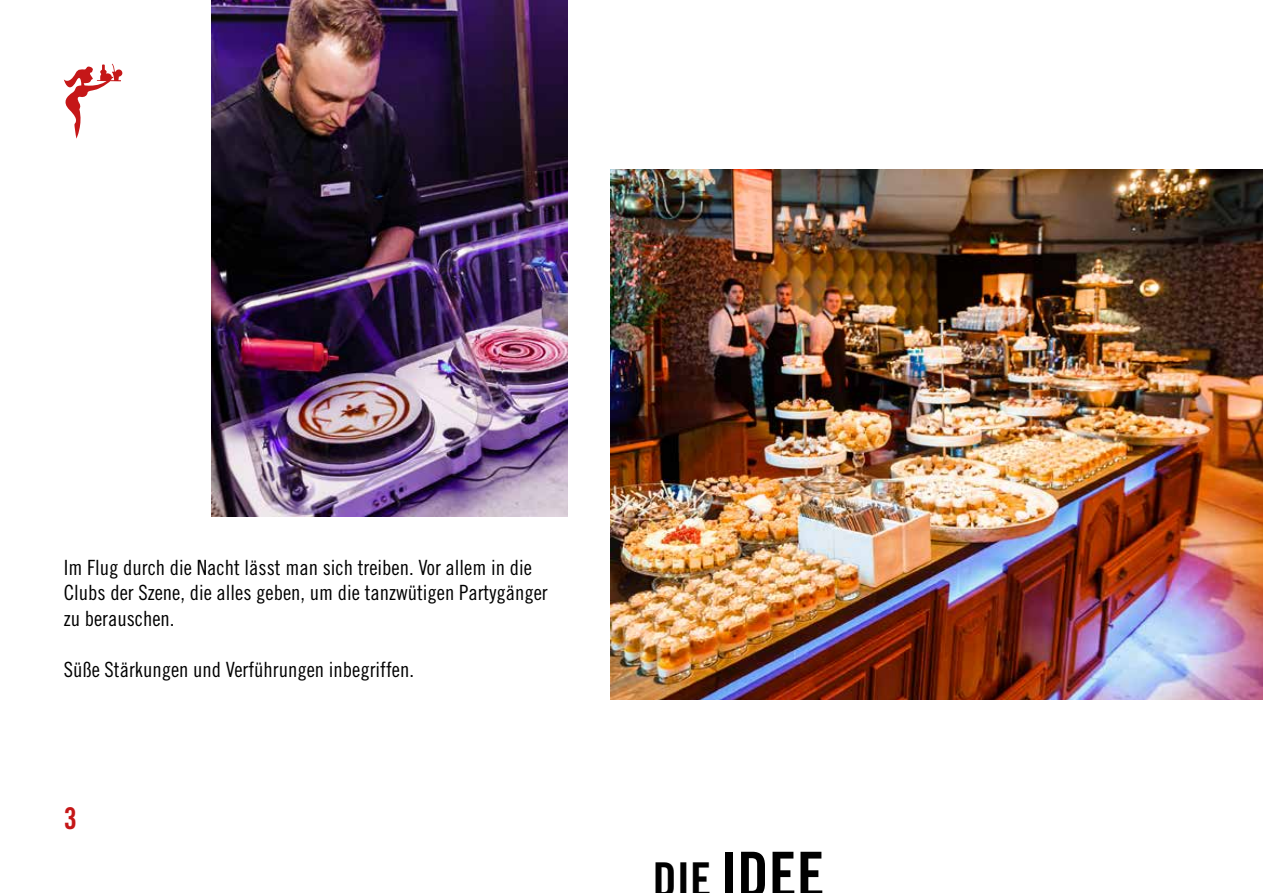
<style>
.page{position:relative;width:1263px;height:893px;background:#fff}
.page>*{position:absolute;margin:0;border:0;box-sizing:border-box;transform-origin:0 0}
.t1{font:63px "Trade Gothic LT Std Bd Cn 20";color:#000}
.t2{font:30px "Trade Gothic LT Std Bd Cn 20";color:#c51718}
.t3{font:21px/25.5px "Trade Gothic LT Std Cn 18";color:#000}
.s1{font-size:48px}
</style>
<div class="page">
<svg style="left:63px;top:64px;width:60px;height:75px"></svg>
<img style="left:211px;top:0;width:357px;height:517px">
<img style="left:610px;top:169px;width:653px;height:530px">
<p class="t3" style="left:64px;top:554px;width:485px">Im Flug durch die Nacht lässt man sich treiben. Vor allem in die<br>Clubs der Szene, die alles geben, um die tanzwütigen Partygänger zu berauschen.</p>
<p class="t3" style="left:64px;top:656px;width:352px">Süße Stärkungen und Verführungen inbegriffen.</p>
<h2 class="t2" style="left:64px;top:800px;width:15px">3</h2>
<h1 class="t1" style="left:653px;top:836px;width:173px"><span class="s1">DIE</span> IDEE</h1>
</div>
